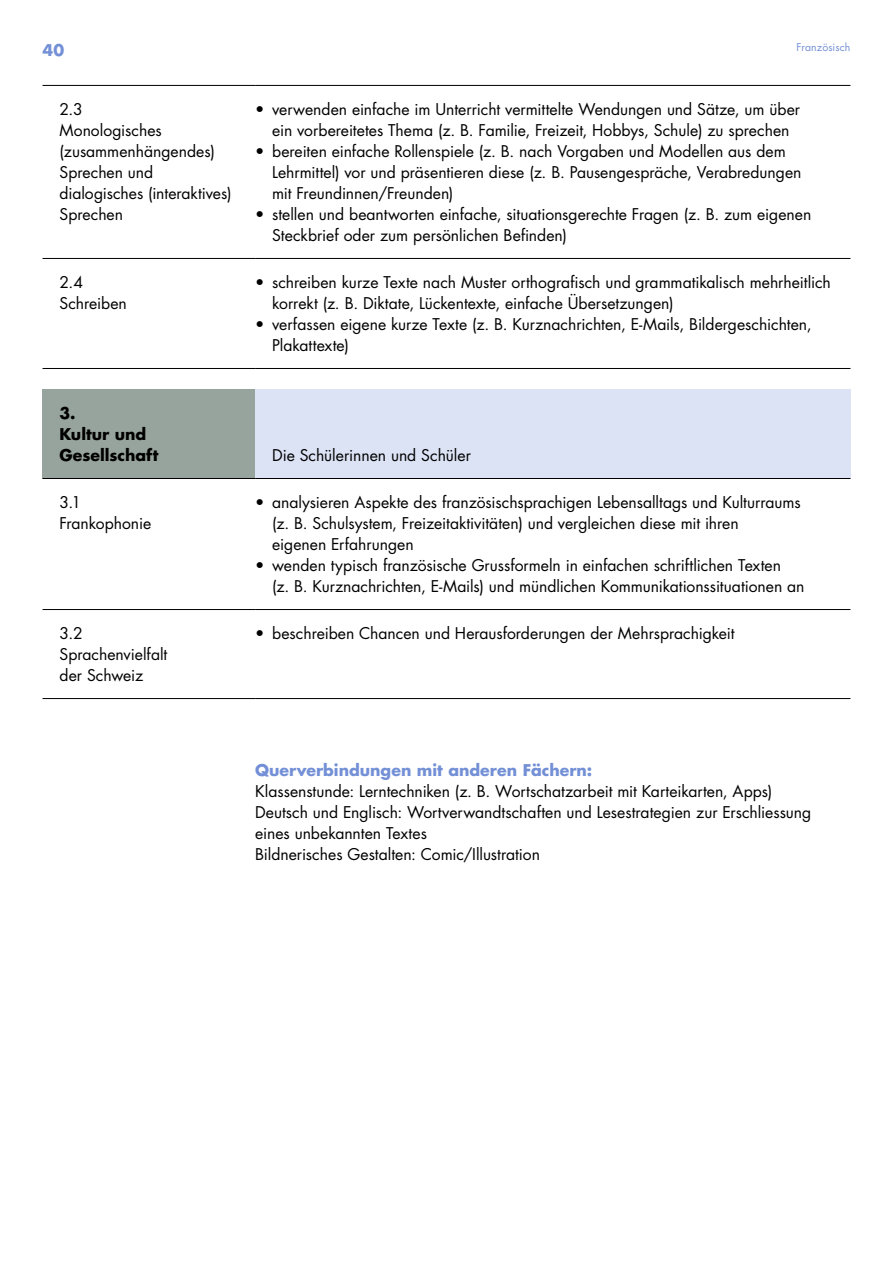
<style>
.page{position:relative;width:893px;height:1263px;background:#fff}
.page>*{position:absolute;margin:0;border:0;box-sizing:border-box;transform-origin:0 0}
.t1{font:15.75px/21px "Futura Luzern";color:#000}
.t2{font:700 15.75px "Futura Luzern";color:#7390d6}
.t3{font:700 15.75px/21px "Futura Luzern";color:#000}
.t4{font:10.5px "Futura Luzern";letter-spacing:.005em;color:#7390d6}
</style>
<div class="page">
<div style="left:43px;top:389px;width:212px;height:89px;background:#97a49d"></div>
<div style="left:255px;top:389px;width:595px;height:89px;background:#dce3f5"></div>
<hr style="left:43px;top:478px;width:212px;height:1px;background:#000">
<hr style="left:255px;top:478px;width:595px;height:1px;background:#000">
<hr style="left:43px;top:85px;width:212px;height:1px;background:#000">
<hr style="left:255px;top:85px;width:595px;height:1px;background:#000">
<hr style="left:43px;top:258px;width:212px;height:1px;background:#000">
<hr style="left:255px;top:258px;width:595px;height:1px;background:#000">
<hr style="left:43px;top:368px;width:212px;height:1px;background:#000">
<hr style="left:255px;top:368px;width:595px;height:1px;background:#000">
<hr style="left:43px;top:609px;width:212px;height:1px;background:#000">
<hr style="left:255px;top:609px;width:595px;height:1px;background:#000">
<hr style="left:43px;top:698px;width:212px;height:1px;background:#000">
<hr style="left:255px;top:698px;width:595px;height:1px;background:#000">
<p class="t2" style="left:43px;top:39px;width:23px">40</p>
<p class="t4" style="left:797px;top:41px;width:55px">Französisch</p>
<p class="t1" style="left:60px;top:99px;width:174px">2.3<br>Monologisches (zusammenhängendes)<br>Sprechen und dialogisches (interaktives)<br>Sprechen</p>
<p class="t1" style="left:255px;top:99px;width:547px;text-align:center">• verwenden einfache im Unterricht vermittelte Wendungen und Sätze, um über ein vorbereitetes Thema (z. B. Familie, Freizeit, Hobbys, Schule) zu sprechen</p>
<p class="t1" style="left:272px;top:141px;width:531px;text-indent:-17px">• bereiten einfache Rollenspiele (z. B. nach Vorgaben und Modellen aus dem<br>Lehrmittel) vor und präsentieren diese (z. B. Pausengespräche, Verabredungen mit Freundinnen/Freunden)</p>
<p class="t1" style="left:272px;top:204px;width:541px;text-indent:-17px">• stellen und beantworten einfache, situationsgerechte Fragen (z. B. zum eigenen<br>Steckbrief oder zum persönlichen Befinden)</p>
<p class="t1" style="left:60px;top:272px;width:69px">2.4<br>Schreiben</p>
<p class="t1" style="left:272px;top:272px;width:560px;text-indent:-17px">• schreiben kurze Texte nach Muster orthografisch und grammatikalisch mehrheitlich korrekt (z. B. Diktate, Lückentexte, einfache Übersetzungen)</p>
<p class="t1" style="left:272px;top:314px;width:541px;text-indent:-17px">• verfassen eigene kurze Texte (z. B. Kurznachrichten, E-Mails, Bildergeschichten,<br>Plakattexte)</p>
<p class="t3" style="left:60px;top:403px;width:100px">3.<br>Kultur und<br>Gesellschaft</p>
<p class="t1" style="left:272px;top:445px;width:200px">Die Schülerinnen und Schüler</p>
<p class="t1" style="left:60px;top:492px;width:93px">3.1<br>Frankophonie</p>
<p class="t1" style="left:272px;top:492px;width:530px;text-indent:-17px">• analysieren Aspekte des französischsprachigen Lebensalltags und Kulturraums (z. B. Schulsystem, Freizeitaktivitäten) und vergleichen diese mit ihren<br>eigenen Erfahrungen</p>
<p class="t1" style="left:272px;top:555px;width:534px;text-indent:-17px">• wenden typisch französische Grussformeln in einfachen schriftlichen Texten<br>(z. B. Kurznachrichten, E-Mails) und mündlichen Kommunikationssituationen an</p>
<p class="t1" style="left:60px;top:623px;width:109px">3.2<br>Sprachenvielfalt der Schweiz</p>
<p class="t1" style="left:255px;top:623px;width:481px">• beschreiben Chancen und Herausforderungen der Mehrsprachigkeit</p>
<p class="t2" style="left:255px;top:760px;width:339px">Querverbindungen mit anderen Fächern:</p>
<p class="t1" style="left:255px;top:781px;width:558px">Klassenstunde: Lerntechniken (z. B. Wortschatzarbeit mit Karteikarten, Apps)<br>Deutsch und Englisch: Wortverwandtschaften und Lesestrategien zur Erschliessung eines unbekannten Textes<br>Bildnerisches Gestalten: Comic/Illustration</p>
</div>
